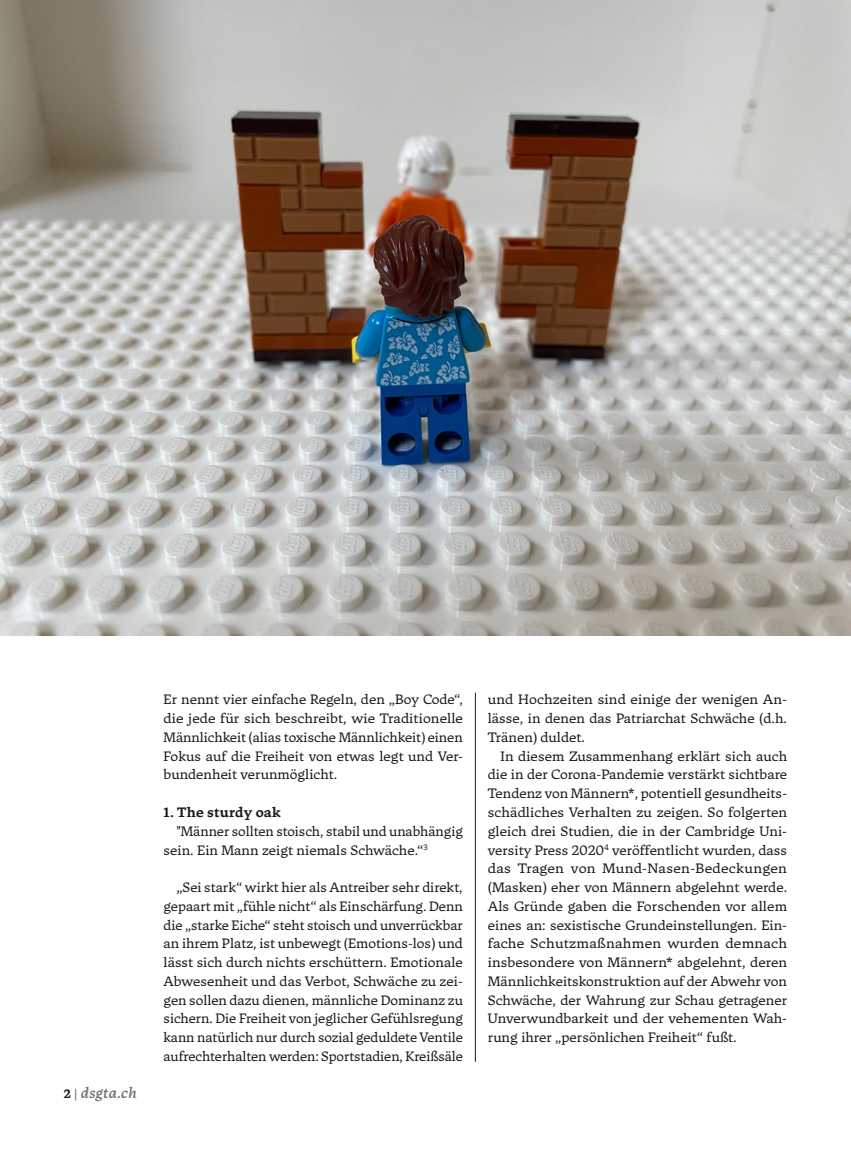
<style>
.page{position:relative;width:851px;height:1149px;background:#fff}
.page>*{position:absolute;margin:0;border:0;box-sizing:border-box;transform-origin:0 0}
.t1{font:italic 500 14.4px "Tuna";letter-spacing:.025em;color:#6f6f6e}
.t2{font:13.5px/18.8px "Tuna";color:#1a1a18;text-align:justify}
.t3{font:700 13.5px "Tuna";letter-spacing:.01em;color:#1a1a18}
.s1{font-weight:700;font-style:normal;font-size:12px;color:#1a1a18}
.s2{font-weight:700;font-style:normal;font-size:12px}
</style>
<div class="page">
<img style="left:0;top:0;width:850px;height:635px">
<hr style="left:475px;top:692px;width:1px;height:369px;background:#1a1a18">
<p class="t1" style="left:64px;top:1083px;width:74px"><span class="s1">2</span> <span class="s2">|</span> dsgta.ch</p>
<p class="t2" style="left:163px;top:690px;width:301px">Er nennt vier einfache Regeln, den „Boy Code“, die jede für sich beschreibt, wie Traditionelle Männlichkeit (alias toxische Männlichkeit) einen Fokus auf die Freiheit von etwas legt und Ver&shy;bundenheit verunmöglicht.</p>
<p class="t3" style="left:163px;top:803px;width:119px">1. The sturdy oak</p>
<p class="t2" style="left:163px;top:821px;width:301px;text-indent:13px">"Männer sollten stoisch, stabil und unabhängig sein. Ein Mann zeigt niemals Schwäche.“<sup>3</sup></p>
<p class="t2" style="left:163px;top:877px;width:301px;text-indent:13px">„Sei stark“ wirkt hier als Antreiber sehr direkt, gepaart mit „fühle nicht“ als Einschärfung. Denn die „starke Eiche“ steht stoisch und unverrückbar an ihrem Platz, ist unbewegt (Emotions-los) und lässt sich durch nichts erschüttern. Emotionale Abwesenheit und das Verbot, Schwäche zu zei&shy;gen sollen dazu dienen, männliche Dominanz zu sichern. Die Freiheit von jeglicher Gefühlsregung kann natürlich nur durch sozial geduldete Ventile aufrechterhalten werden: Sportstadien, Kreißsäle</p>
<p class="t2" style="left:488px;top:690px;width:301px">und Hochzeiten sind einige der wenigen An&shy;lässe, in denen das Patriarchat Schwäche (d.h.<br>Tränen) duldet.</p>
<p class="t2" style="left:488px;top:746px;width:301px;text-indent:13px">In diesem Zusammenhang erklärt sich auch die in der Corona-Pandemie verstärkt sichtbare Tendenz von Männern*, potentiell gesundheits&shy;schädliches Verhalten zu zeigen. So folgerten gleich drei Studien, die in der Cambridge Uni&shy;versity Press 2020<sup>4</sup> veröffentlicht wurden, dass das Tragen von Mund-Nasen-Bedeckungen (Masken) eher von Männern abgelehnt werde.<br>Als Gründe gaben die Forschenden vor allem eines an: sexistische Grundeinstellungen. Ein&shy;fache Schutzmaßnahmen wurden demnach insbesondere von Männern* abgelehnt, deren Männlichkeitskonstruktion auf der Abwehr von Schwäche, der Wahrung zur Schau getragener Unverwundbarkeit und der vehementen Wah&shy;rung ihrer „persönlichen Freiheit“ fußt.</p>
</div>
